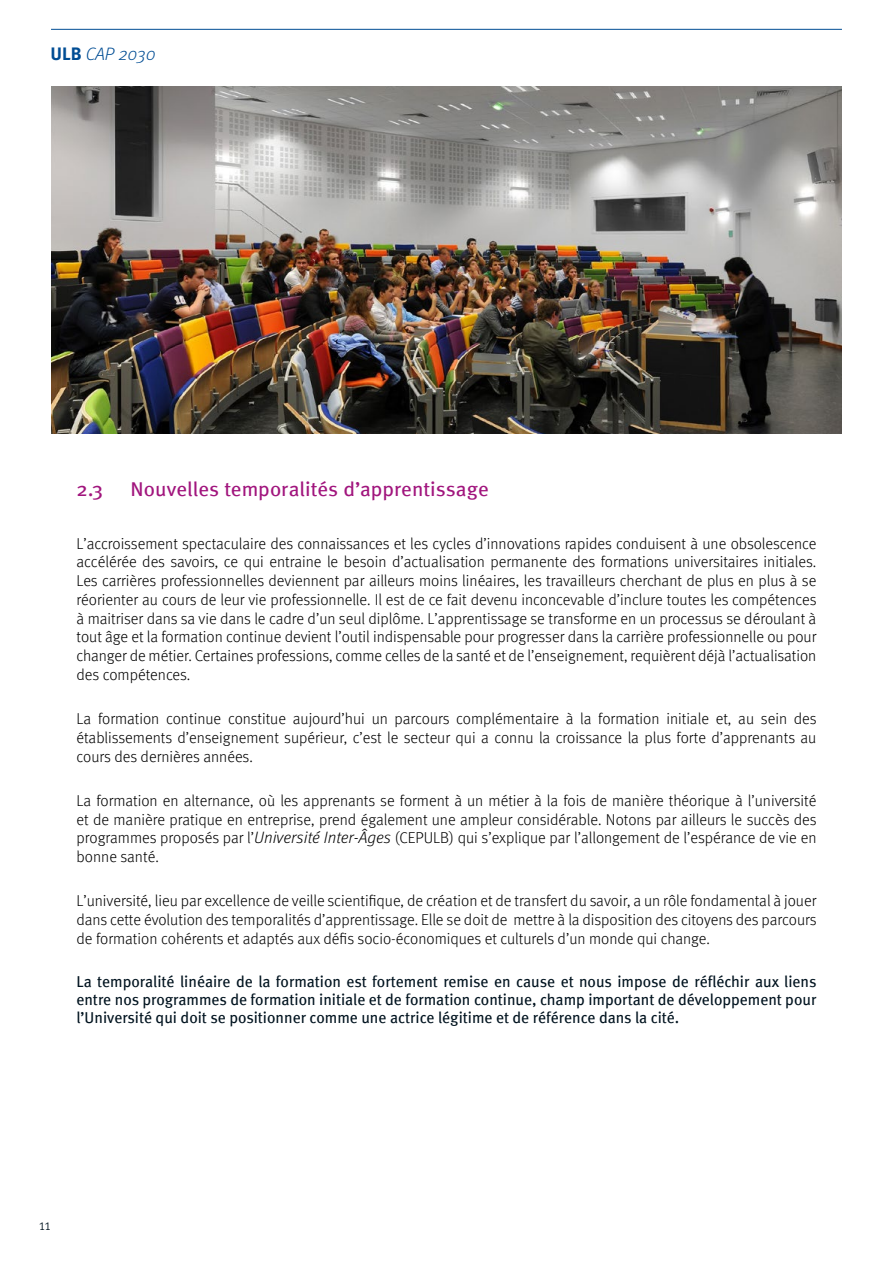
<style>
.page{position:relative;width:893px;height:1263px;background:#fff}
.page>*{position:absolute;margin:0;border:0;box-sizing:border-box;transform-origin:0 0}
.t1{font:19.95px "Meta";color:#a1157d;scale:1.05 1}
.t2{font:italic 300 18px "Meta OT";color:#004d94}
.t3{font:300 15.75px/18.8px "Meta";color:#000;text-align:justify}
.t4{font:15.75px/18px "Meta";color:#00131f;text-align:justify}
.t5{font:300 15px "Meta";color:#00131f}
.s1{font-weight:700;font-style:normal}
.s2{font-family:"Meta OT";font-style:italic;font-size:16.5px}
</style>
<div class="page">
<hr style="left:51px;top:29px;width:791px;height:1px;background:#004d94">
<img style="left:51px;top:86px;width:791px;height:348px">
<p class="t2" style="left:51px;top:43px;width:107px"><span class="s1">ULB</span> CAP 2030</p>
<p class="t1" style="left:77px;top:477px;width:27px">2.3</p>
<p class="t1" style="left:131px;top:477px;width:343px">Nouvelles temporalités d’apprentissage</p>
<p class="t3" style="left:77px;top:534px;width:741px">L’accroissement spectaculaire des connaissances et les cycles d’innovations rapides conduisent à une obsolescence accélérée des savoirs, ce qui entraine le besoin d’actualisation permanente des formations universitaires initiales.<br>Les carrières professionnelles deviennent par ailleurs moins linéaires, les travailleurs cherchant de plus en plus à se réorienter au cours de leur vie professionnelle. Il est de ce fait devenu inconcevable d’inclure toutes les compétences à maitriser dans sa vie dans le cadre d’un seul diplôme. L’apprentissage se transforme en un processus se déroulant à tout âge et la formation continue devient l’outil indispensable pour progresser dans la carrière professionnelle ou pour changer de métier. Certaines professions, comme celles de la santé et de l’enseignement, requièrent déjà l’actualisation des compétences.</p>
<p class="t3" style="left:77px;top:709px;width:742px">La formation continue constitue aujourd’hui un parcours complémentaire à la formation initiale et, au sein des établissements d’enseignement supérieur, c’est le secteur qui a connu la croissance la plus forte d’apprenants au cours des dernières années.</p>
<p class="t3" style="left:77px;top:791px;width:742px">La formation en alternance, où les apprenants se forment à un métier à la fois de manière théorique à l’université et de manière pratique en entreprise, prend également une ampleur considérable. Notons par ailleurs le succès des programmes proposés par l’<span class="s2">Université Inter-Âges</span> (CEPULB) qui s’explique par l’allongement de l’espérance de vie en bonne santé.</p>
<p class="t3" style="left:77px;top:891px;width:742px">L’université, lieu par excellence de veille scientifique, de création et de transfert du savoir, a un rôle fondamental à jouer dans cette évolution des temporalités d’apprentissage. Elle se doit de mettre à la disposition des citoyens des parcours de formation cohérents et adaptés aux défis socio-économiques et culturels d’un monde qui change.</p>
<p class="t4" style="left:76px;top:973px;width:741px">La temporalité linéaire de la formation est fortement remise en cause et nous impose de réfléchir aux liens entre nos programmes de formation initiale et de formation continue, champ important de développement pour l’Université qui doit se positionner comme une actrice légitime et de référence dans la cité.</p>
<p class="t5" style="left:39px;top:1216px;width:13px">11</p>
</div>
